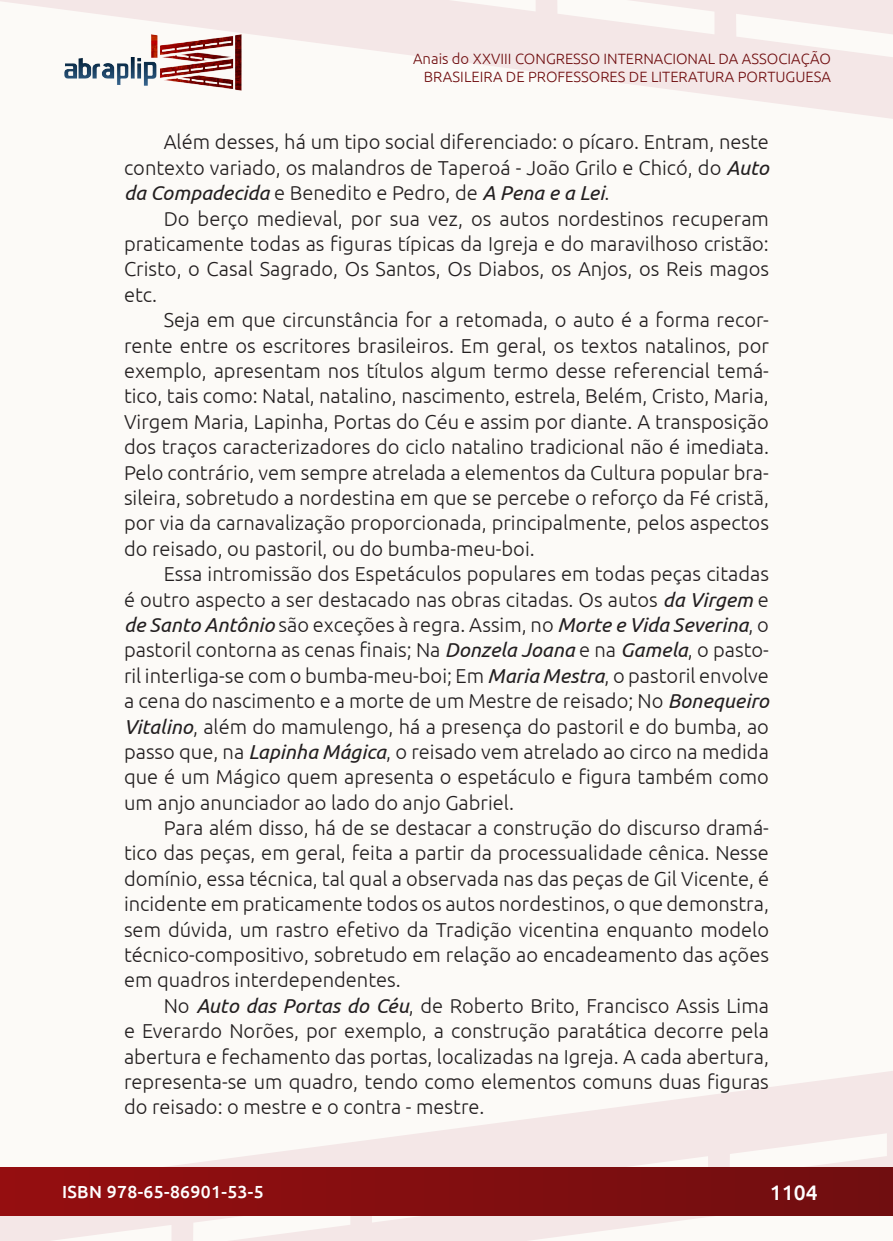
<style>
.page{position:relative;width:893px;height:1241px;background:#fff}
.page>*{position:absolute;margin:0;border:0;box-sizing:border-box;transform-origin:0 0}
.t1{font:500 21px "Ubuntu";color:#fff}
._7_CORPO{font:300 20.12px/25.4px "Ubuntu";color:#231f20;text-align:justify}
.t2{font:500 17.5px "Ubuntu";letter-spacing:.02em;color:#fff}
.t3{font:300 14.88px/17.8px "Ubuntu";color:#700e10;text-align:right}
.s1{font-weight:400;font-style:italic}
</style>
<div class="page">
<div style="left:0;top:0;width:893px;height:1240px;background:#fcfaf7"></div>
<svg style="left:0;top:1071px;width:893px;height:169px"></svg>
<svg style="left:0;top:0;width:893px;height:119px"></svg>
<div style="left:1px;top:1167px;width:891px;height:47px;background:linear-gradient(to right,#950e10,#700e10)"></div>
<img style="left:62px;top:31px;width:182px;height:62px">
<p class="t3" style="left:413px;top:49px;width:419px">Anais do XXVIII CONGRESSO INTERNACIONAL DA ASSOCIAÇÃO<br>BRASILEIRA DE PROFESSORES DE LITERATURA PORTUGUESA</p>
<p class="_7_CORPO" style="left:124px;top:129px;width:646px;text-indent:40px">Além desses, há um tipo social diferenciado: o pícaro. Entram, neste contexto variado, os malandros de Taperoá - João Grilo e Chicó, do <span class="s1">Auto da Compadecida</span> e Benedito e Pedro, de <span class="s1">A Pena e a Lei</span>.</p>
<p class="_7_CORPO" style="left:124px;top:205px;width:646px;text-indent:40px">Do berço medieval, por sua vez, os autos nordestinos recuperam praticamente todas as figuras típicas da Igreja e do maravilhoso cristão:<br>Cristo, o Casal Sagrado, Os Santos, Os Diabos, os Anjos, os Reis magos etc.</p>
<p class="_7_CORPO" style="left:124px;top:307px;width:646px;text-indent:40px">Seja em que circunstância for a retomada, o auto é a forma recor&shy;rente entre os escritores brasileiros. Em geral, os textos natalinos, por exemplo, apresentam nos títulos algum termo desse referencial temá&shy;tico, tais como: Natal, natalino, nascimento, estrela, Belém, Cristo, Maria, Virgem Maria, Lapinha, Portas do Céu e assim por diante. A transposição dos traços caracterizadores do ciclo natalino tradicional não é imediata.<br>Pelo contrário, vem sempre atrelada a elementos da Cultura popular bra&shy;sileira, sobretudo a nordestina em que se percebe o reforço da Fé cristã, por via da carnavalização proporcionada, principalmente, pelos aspectos do reisado, ou pastoril, ou do bumba-meu-boi.</p>
<p class="_7_CORPO" style="left:124px;top:560px;width:646px;text-indent:40px">Essa intromissão dos Espetáculos populares em todas peças citadas é outro aspecto a ser destacado nas obras citadas. Os autos <span class="s1">da Virgem</span> e <span class="s1">de Santo Antônio</span> são exceções à regra. Assim, no <span class="s1">Morte e Vida Severina</span>, o pastoril contorna as cenas finais; Na <span class="s1">Donzela Joana</span> e na <span class="s1">Gamela</span>, o pasto&shy;ril interliga-se com o bumba-meu-boi; Em <span class="s1">Maria Mestra</span>, o pastoril envolve a cena do nascimento e a morte de um Mestre de reisado; No <span class="s1">Bonequeiro Vitalino</span>, além do mamulengo, há a presença do pastoril e do bumba, ao passo que, na <span class="s1">Lapinha Mágica</span>, o reisado vem atrelado ao circo na medida que é um Mágico quem apresenta o espetáculo e figura também como um anjo anunciador ao lado do anjo Gabriel.</p>
<p class="_7_CORPO" style="left:124px;top:814px;width:646px;text-indent:40px">Para além disso, há de se destacar a construção do discurso dramá&shy;tico das peças, em geral, feita a partir da processualidade cênica. Nesse domínio, essa técnica, tal qual a observada nas das peças de Gil Vicente, é incidente em praticamente todos os autos nordestinos, o que demonstra, sem dúvida, um rastro efetivo da Tradição vicentina enquanto modelo técnico-compositivo, sobretudo em relação ao encadeamento das ações em quadros interdependentes.</p>
<p class="_7_CORPO" style="left:124px;top:992px;width:646px;text-indent:40px">No <span class="s1">Auto das Portas do Céu</span>, de Roberto Brito, Francisco Assis Lima e Everardo Norões, por exemplo, a construção paratática decorre pela abertura e fechamento das portas, localizadas na Igreja. A cada abertura, representa-se um quadro, tendo como elementos comuns duas figuras do reisado: o mestre e o contra - mestre.</p>
<p class="t2" style="left:62px;top:1180px;width:203px">ISBN 978-65-86901-53-5</p>
<p class="t1" style="left:770px;top:1178px;width:49px">1104</p>
</div>
